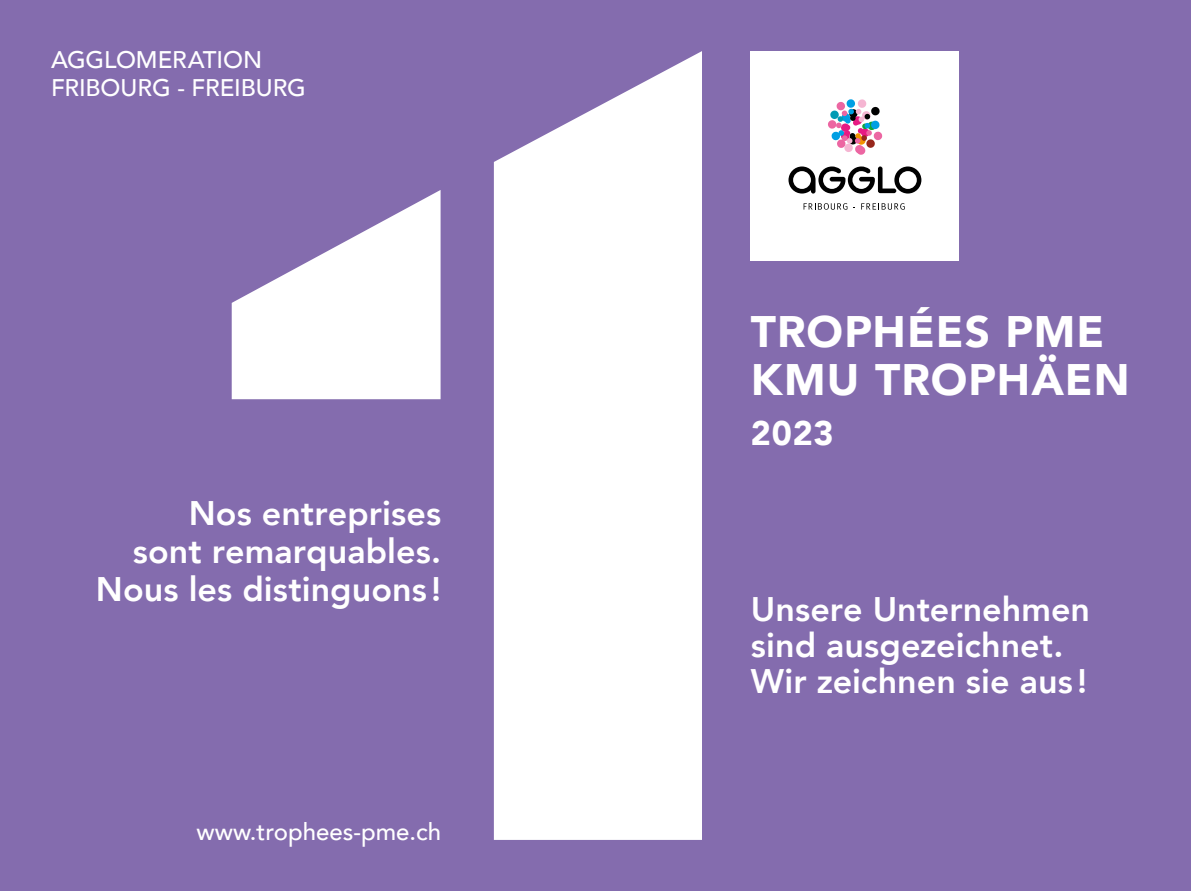
<style>
.page{position:relative;width:1191px;height:891px;background:#fff}
.page>*{position:absolute;margin:0;border:0;box-sizing:border-box;transform-origin:0 0}
.t1{font:900 44px/48px "Avenir";letter-spacing:.025em;color:#fff}
.t2{font:800 34px/38px "Avenir";color:#fff;text-align:right}
.t3{font:900 34px "Avenir";color:#fff}
.t4{font:500 24px/28px "Avenir";color:#fff}
</style>
<div class="page">
<div style="left:0;top:0;width:1191px;height:890px;background:#846cae"></div>
<svg style="left:494px;top:51px;width:208px;height:788px;background:#f6f4f9"></svg>
<div style="left:750px;top:51px;width:209px;height:209px;background:#fff"></div>
<svg style="left:232px;top:190px;width:208px;height:209px;fill:#fff"></svg>
<svg style="left:803px;top:203px;width:44px;height:6px"></svg>
<svg style="left:861px;top:203px;width:43px;height:6px"></svg>
<div style="left:830px;top:110px;width:9px;height:9px;background:#009cb4;border-radius:4px"></div>
<svg style="left:836px;top:101px;width:9px;height:10px"></svg>
<svg style="left:870px;top:106px;width:10px;height:10px"></svg>
<svg style="left:846px;top:99px;width:9px;height:9px"></svg>
<div style="left:857px;top:99px;width:9px;height:9px;background:#f5b5d2;border-radius:4px"></div>
<svg style="left:854px;top:144px;width:10px;height:10px"></svg>
<div style="left:856px;top:146px;width:9px;height:9px;background:#ec66a2;border-radius:4px"></div>
<svg style="left:836px;top:139px;width:10px;height:9px"></svg>
<svg style="left:831px;top:131px;width:9px;height:10px"></svg>
<svg style="left:827px;top:120px;width:10px;height:9px"></svg>
<div style="left:844px;top:143px;width:9px;height:9px;background:#f5b5d2;border-radius:4px"></div>
<div style="left:870px;top:120px;width:10px;height:9px;background:#009fe3;border-radius:4px"></div>
<div style="left:866px;top:139px;width:9px;height:9px;background:#97271c;border-radius:4px"></div>
<div style="left:873px;top:131px;width:9px;height:9px;background:#ec66a2;border-radius:4px"></div>
<svg style="left:788px;top:166px;width:133px;height:27px"></svg>
<svg style="left:837px;top:110px;width:35px;height:34px"></svg>
<p class="t4" style="left:51px;top:44px;width:256px">AGGLOMERATION<br>FRIBOURG - FREIBURG</p>
<p class="t2" style="left:96px;top:494px;width:347px">Nos entreprises<br>sont remarquables.<br>Nous les distinguons !</p>
<p class="t4" style="left:197px;top:816px;width:246px">www.trophees-pme.ch</p>
<p class="t1" style="left:751px;top:306px;width:380px">TROPHÉES PME<br>KMU TROPHÄEN</p>
<p class="t3" style="left:751px;top:403px;width:84px">2023</p>
<p class="t2" style="left:751px;top:591px;width:341px;line-height:36px;text-align:left">Unsere Unternehmen sind ausgezeichnet.<br>Wir zeichnen sie aus !</p>
</div>
